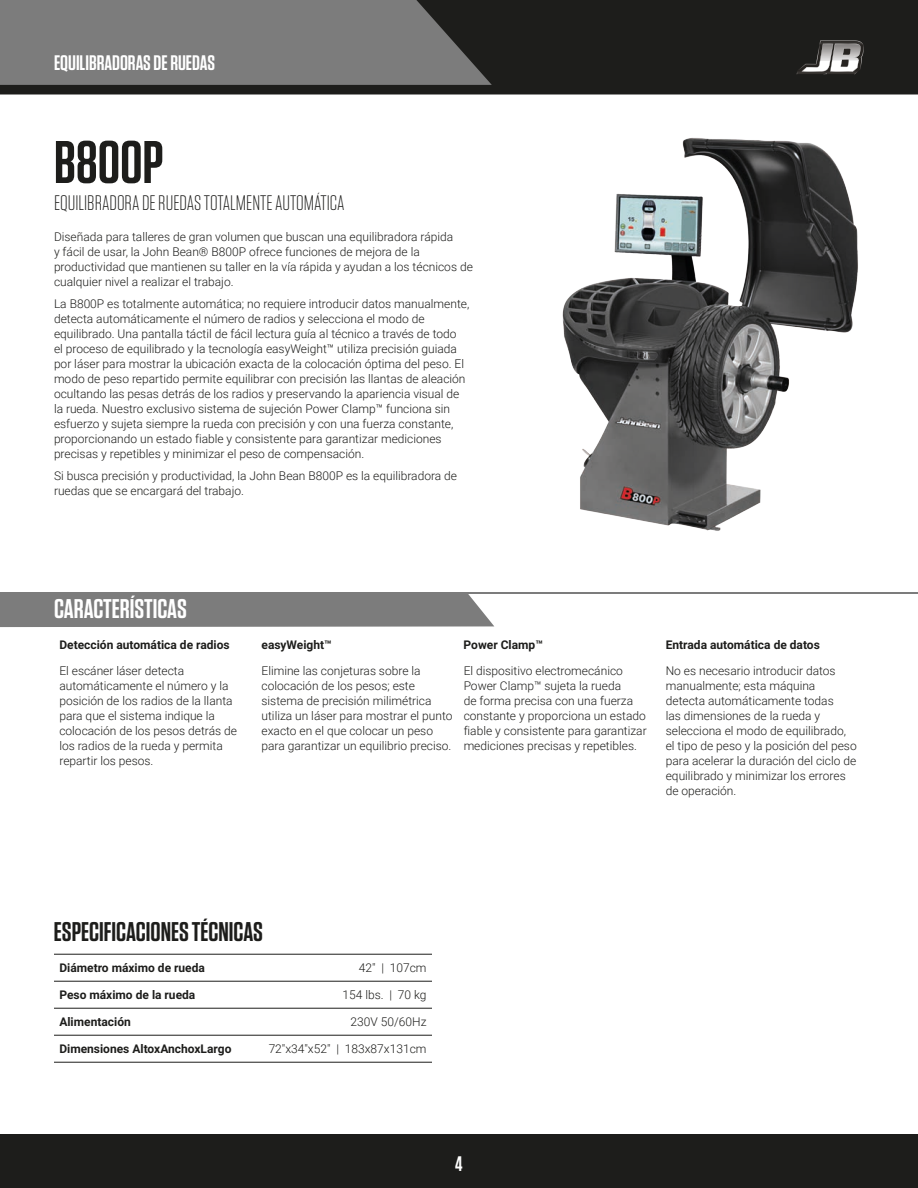
<style>
.page{position:relative;width:918px;height:1188px;background:#fff}
.page>*{position:absolute;margin:0;border:0;box-sizing:border-box;transform-origin:0 0}
.t1{font:600 60px "Tungsten";color:#1d1d1b}
.tech_specs_header{font:600 27px "Tungsten";color:#1d1d1b}
.key_features_header{font:600 27px "Tungsten";color:#fff}
.product_header{font:300 21px "Tungsten";color:#1d1d1b}
.t2{font:600 21px "Tungsten";color:#fff}
.product_description{font:300 12px/15px "Roboto";color:#1d1d1b}
.tech_specs_col_1{font:700 12px "Roboto";color:#1d1d1b}
.feature_name{font:700 12px "Roboto";color:#1d1d1b}
.tech_specs_col_2{font:300 12px "Roboto";color:#1d1d1b}
</style>
<div class="page">
<div style="left:0;top:1134px;width:918px;height:54px;background:#1d1d1b"></div>
<div style="left:0;top:0;width:918px;height:94px;background:#1d1d1b"></div>
<svg style="left:0;top:0;width:492px;height:85px;background:#747474"></svg>
<hr style="left:0;top:593px;width:918px;height:1px;background:#7c7c7c">
<div style="left:0;top:594px;width:494px;height:33px;background:#7c7c7c"></div>
<svg style="left:797px;top:40px;width:67px;height:34px"></svg>
<img style="left:562px;top:137px;width:296px;height:394px">
<hr style="left:54px;top:954px;width:189px;height:1px;background:#1d1d1b">
<hr style="left:54px;top:981px;width:189px;height:1px;background:#1d1d1b">
<hr style="left:54px;top:1008px;width:189px;height:1px;background:#1d1d1b">
<hr style="left:243px;top:1008px;width:189px;height:1px;background:#1d1d1b">
<hr style="left:54px;top:1035px;width:189px;height:1px;background:#1d1d1b">
<hr style="left:243px;top:1035px;width:189px;height:1px;background:#1d1d1b">
<hr style="left:54px;top:1062px;width:189px;height:1px;background:#1d1d1b">
<hr style="left:243px;top:1062px;width:189px;height:1px;background:#1d1d1b">
<hr style="left:243px;top:954px;width:189px;height:1px;background:#1d1d1b">
<hr style="left:243px;top:981px;width:189px;height:1px;background:#1d1d1b">
<h3 class="t2" style="left:54px;top:52px;width:163px">EQUILIBRADORAS DE RUEDAS</h3>
<p class="t1" style="left:54px;top:131px;width:111px">B800P</p>
<p class="product_header" style="left:54px;top:192px;width:292px">EQUILIBRADORA DE RUEDAS TOTALMENTE AUTOMÁTICA</p>
<p class="product_description" style="left:54px;top:229px;width:420px">Diseñada para talleres de gran volumen que buscan una equilibradora rápida<br>y fácil de usar, la John Bean® B800P ofrece funciones de mejora de la productividad que mantienen su taller en la vía rápida y ayudan a los técnicos de cualquier nivel a realizar el trabajo.</p>
<p class="product_description" style="left:54px;top:296px;width:417px">La B800P es totalmente automática; no requiere introducir datos manualmente, detecta automáticamente el número de radios y selecciona el modo de equilibrado. Una pantalla táctil de fácil lectura guía al técnico a través de todo<br>el proceso de equilibrado y la tecnología easyWeight™ utiliza precisión guiada por láser para mostrar la ubicación exacta de la colocación óptima del peso. El modo de peso repartido permite equilibrar con precisión las llantas de aleación ocultando las pesas detrás de los radios y preservando la apariencia visual de la rueda. Nuestro exclusivo sistema de sujeción Power Clamp™ funciona sin esfuerzo y sujeta siempre la rueda con precisión y con una fuerza constante, proporcionando un estado fiable y consistente para garantizar mediciones precisas y repetibles y minimizar el peso de compensación.</p>
<p class="product_description" style="left:54px;top:468px;width:405px">Si busca precisión y productividad, la John Bean B800P es la equilibradora de ruedas que se encargará del trabajo.</p>
<p class="key_features_header" style="left:54px;top:594px;width:134px">CARACTERÍSTICAS</p>
<p class="feature_name" style="left:59px;top:636px;width:172px">Detección automática de radios</p>
<p class="feature_name" style="left:262px;top:636px;width:72px">easyWeight™</p>
<p class="feature_name" style="left:464px;top:636px;width:81px">Power Clamp™</p>
<p class="feature_name" style="left:666px;top:636px;width:156px">Entrada automática de datos</p>
<p class="product_description" style="left:59px;top:663px;width:179px">El escáner láser detecta automáticamente el número y la posición de los radios de la llanta para que el sistema indique la colocación de los pesos detrás de los radios de la rueda y permita repartir los pesos.</p>
<p class="product_description" style="left:262px;top:663px;width:192px">Elimine las conjeturas sobre la colocación de los pesos; este sistema de precisión milimétrica utiliza un láser para mostrar el punto exacto en el que colocar un peso para garantizar un equilibrio preciso.</p>
<p class="product_description" style="left:464px;top:663px;width:185px">El dispositivo electromecánico Power Clamp™ sujeta la rueda<br>de forma precisa con una fuerza constante y proporciona un estado fiable y consistente para garantizar mediciones precisas y repetibles.</p>
<p class="product_description" style="left:666px;top:663px;width:192px">No es necesario introducir datos manualmente; esta máquina detecta automáticamente todas<br>las dimensiones de la rueda y selecciona el modo de equilibrado, el tipo de peso y la posición del peso para acelerar la duración del ciclo de equilibrado y minimizar los errores de operación.</p>
<p class="tech_specs_header" style="left:54px;top:917px;width:211px">ESPECIFICACIONES TÉCNICAS</p>
<p class="tech_specs_col_1" style="left:59px;top:960px;width:147px">Diámetro máximo de rueda</p>
<p class="tech_specs_col_2" style="left:359px;top:960px;width:69px">42" | 107cm</p>
<p class="tech_specs_col_1" style="left:59px;top:987px;width:137px">Peso máximo de la rueda</p>
<p class="tech_specs_col_2" style="left:342px;top:987px;width:86px">154 lbs. | 70 kg</p>
<p class="tech_specs_col_1" style="left:59px;top:1014px;width:73px">Alimentación</p>
<p class="tech_specs_col_2" style="left:351px;top:1014px;width:77px">230V 50/60Hz</p>
<p class="tech_specs_col_1" style="left:59px;top:1041px;width:174px">Dimensiones AltoxAnchoxLargo</p>
<p class="tech_specs_col_2" style="left:269px;top:1041px;width:159px">72"x34"x52" | 183x87x131cm</p>
<h3 class="t2" style="left:455px;top:1153px;width:9px">4</h3>
</div>
